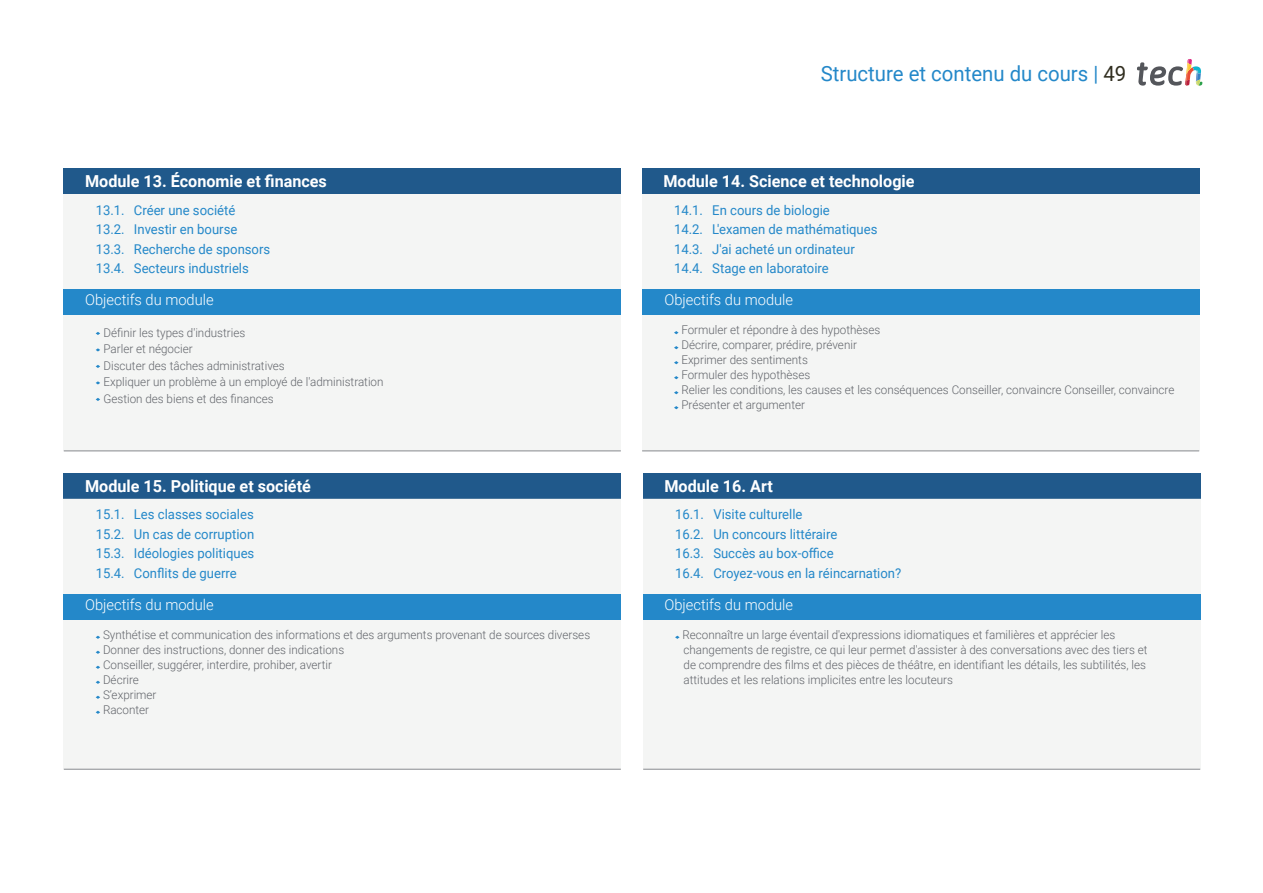
<style>
.page{position:relative;width:1263px;height:893px;background:#fff}
.page>*{position:absolute;margin:0;border:0;box-sizing:border-box;transform-origin:0 0}
.t1{font:21px "Roboto";color:#2488c9}
.t2{font:700 16.5px "Roboto";color:#fff}
.t3{font:300 15px "Roboto";color:#fff}
.t4{font:13.5px/19.5px "Roboto";color:#2488c9}
.t5{font:300 12px/15px "Roboto";color:#61646a}
.s1{color:#312e20}
</style>
<div class="page">
<svg style="left:1137px;top:59px;width:65px;height:27px"></svg>
<div style="left:642px;top:168px;width:557px;height:26px;background:#20598b"></div>
<div style="left:64px;top:168px;width:557px;height:26px;background:#20598b"></div>
<div style="left:64px;top:473px;width:557px;height:26px;background:#20598b"></div>
<div style="left:643px;top:473px;width:557px;height:26px;background:#20598b"></div>
<div style="left:642px;top:194px;width:557px;height:257px;background:#f4f5f4"></div>
<div style="left:64px;top:194px;width:557px;height:257px;background:#f4f5f4"></div>
<div style="left:64px;top:499px;width:557px;height:270px;background:#f4f5f4"></div>
<div style="left:643px;top:499px;width:557px;height:270px;background:#f4f5f4"></div>
<div style="left:642px;top:289px;width:557px;height:26px;background:#2488c9"></div>
<div style="left:64px;top:289px;width:557px;height:26px;background:#2488c9"></div>
<div style="left:64px;top:594px;width:557px;height:25px;background:#2488c9"></div>
<div style="left:643px;top:594px;width:557px;height:25px;background:#2488c9"></div>
<svg style="left:96px;top:332px;width:4px;height:3px"></svg>
<svg style="left:96px;top:365px;width:4px;height:3px"></svg>
<svg style="left:96px;top:398px;width:4px;height:3px"></svg>
<svg style="left:675px;top:636px;width:5px;height:3px"></svg>
<hr style="left:642px;top:451px;width:557px;height:1px;background:#878a8e">
<hr style="left:64px;top:451px;width:557px;height:1px;background:#878a8e">
<hr style="left:64px;top:769px;width:557px;height:1px;background:#878a8e">
<hr style="left:643px;top:769px;width:557px;height:1px;background:#878a8e">
<h1 class="t1" style="left:821px;top:59px;width:307px">Structure et contenu du cours | <span class="s1">49</span></h1>
<h2 class="t2" style="left:85px;top:170px;width:243px">Module 13. Économie et finances</h2>
<h2 class="t2" style="left:663px;top:170px;width:253px">Module 14. Science et technologie</h2>
<p class="t4" style="left:96px;top:200px;width:176px">13.1. Créer une société<br>13.2. Investir en bourse<br>13.3. Recherche de sponsors<br>13.4. Secteurs industriels</p>
<p class="t4" style="left:674px;top:200px;width:205px">14.1. En cours de biologie<br>14.2. L'examen de mathématiques<br>14.3. J'ai acheté un ordinateur<br>14.4. Stage en laboratoire</p>
<p class="t3" style="left:85px;top:289px;width:130px">Objectifs du module</p>
<p class="t3" style="left:664px;top:289px;width:130px">Objectifs du module</p>
<p class="t5" style="left:103px;top:324px;width:282px;line-height:16.5px">Définir les types d'industries<br>Parler et négocier<br>Discuter des tâches administratives<br>Expliquer un problème à un employé de l'administration Gestion des biens et des finances</p>
<p class="t5" style="left:681px;top:322px;width:495px">Formuler et répondre à des hypothèses<br>Décrire, comparer, prédire, prévenir<br>Exprimer des sentiments<br>Formuler des hypothèses<br>Relier les conditions, les causes et les conséquences Conseiller, convaincre Conseiller, convaincre Présenter et argumenter</p>
<h2 class="t2" style="left:85px;top:474px;width:227px">Module 15. Politique et société</h2>
<h2 class="t2" style="left:664px;top:474px;width:110px">Module 16. Art</h2>
<p class="t4" style="left:96px;top:504px;width:160px;text-align:justify">15.1. Les classes sociales 15.2. Un cas de corruption 15.3. Idéologies politiques 15.4. Conflits de guerre</p>
<p class="t4" style="left:675px;top:504px;width:228px">16.1. Visite culturelle<br>16.2. Un concours littéraire<br>16.3. Succès au box-office<br>16.4. Croyez-vous en la réincarnation?</p>
<p class="t3" style="left:85px;top:594px;width:130px">Objectifs du module</p>
<p class="t3" style="left:664px;top:594px;width:130px">Objectifs du module</p>
<p class="t5" style="left:103px;top:627px;width:489px">Synthétise et communication des informations et des arguments provenant de sources diverses Donner des instructions, donner des indications<br>Conseiller, suggérer, interdire, prohiber, avertir<br>Décrire<br>S’exprimer<br>Raconter</p>
<p class="t5" style="left:682px;top:627px;width:467px">Reconnaître un large éventail d'expressions idiomatiques et familières et apprécier les changements de registre, ce qui leur permet d'assister à des conversations avec des tiers et de comprendre des films et des pièces de théâtre, en identifiant les détails, les subtilités, les attitudes et les relations implicites entre les locuteurs</p>
</div>
